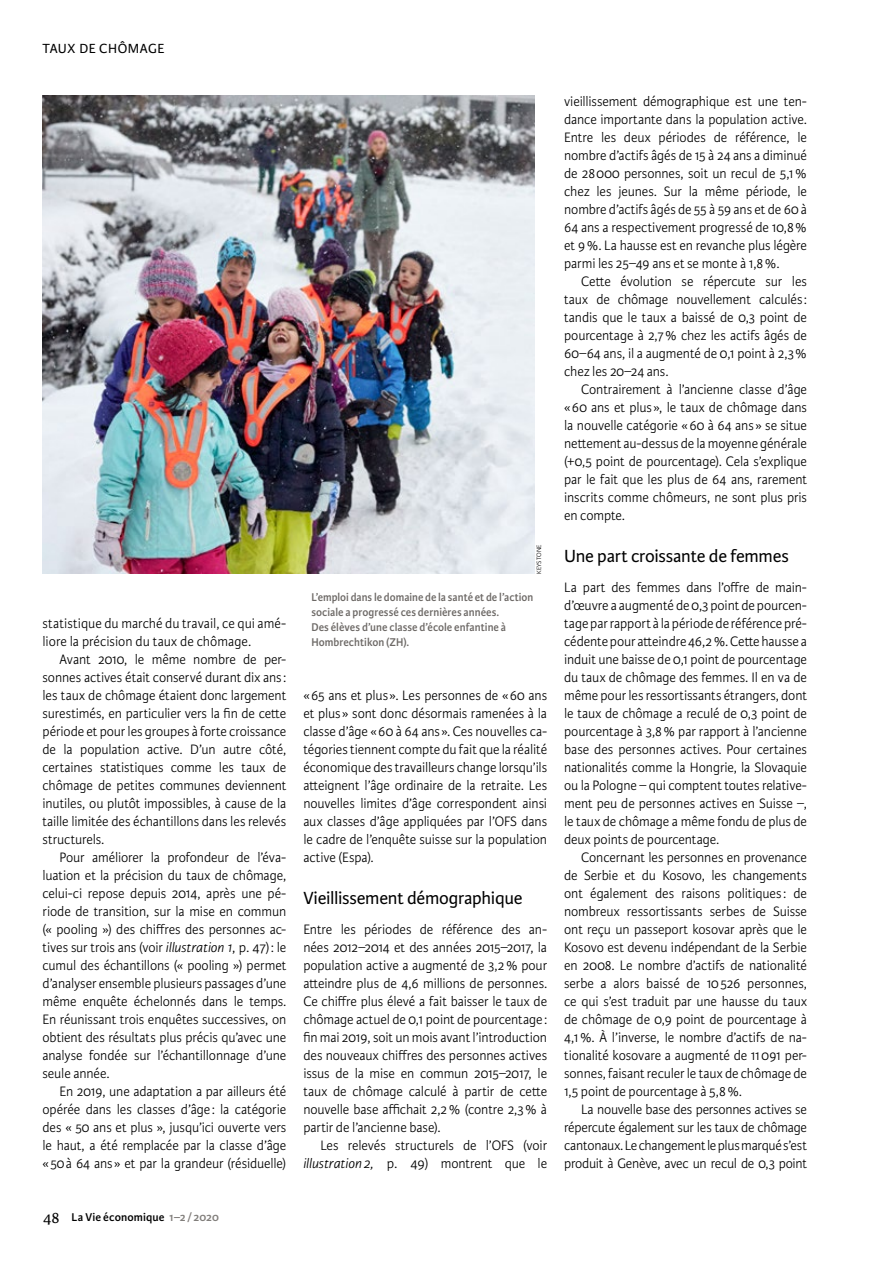
<style>
.page{position:relative;width:893px;height:1263px;background:#fff}
.page>*{position:absolute;margin:0;border:0;box-sizing:border-box;transform-origin:0 0}
.t1{font:18.75px "Karmina Sans";letter-spacing:-.015em;color:#000}
.t2{font:300 14.55px/18px "Karmina Sans";letter-spacing:-.01em;color:#000;text-align:justify;scale:.96 1}
.t3{font:14.1px "Karmina Sans";letter-spacing:.035em;color:#000}
.t4{font:600 12px/15px "Karmina Sans";letter-spacing:.005em;color:#6d6966;scale:.94 1}
.t5{font:600 12px "Karmina Sans";letter-spacing:.01em;color:#000}
.t6{font:300 6.75px "Karmina Sans";letter-spacing:.01em;color:#000}
.s1{font-style:italic}
.s2{font-family:"Karmina";font-weight:400;font-size:16.5px}
.s3{color:#817e7b}
</style>
<div class="page">
<img style="left:43px;top:96px;width:491px;height:478px">
<p class="t3" style="left:43px;top:41px;width:123px">TAUX DE CHÔMAGE</p>
<p class="t2" style="left:43px;top:615px;width:255px">statistique du marché du travail, ce qui amé&shy;liore la précision du taux de chômage.</p>
<p class="t2" style="left:43px;top:651px;width:255px;text-indent:17px">Avant 2010, le même nombre de per&shy;sonnes actives était conservé durant dix ans: les taux de chômage étaient donc largement surestimés, en particulier vers la fin de cette période et pour les groupes à forte croissance de la population active. D’un autre côté, certaines statistiques comme les taux de chômage de petites communes deviennent inutiles, ou plutôt impossibles, à cause de la taille limitée des échantillons dans les relevés structurels.</p>
<p class="t2" style="left:43px;top:849px;width:255px;text-indent:17px">Pour améliorer la profondeur de l’éva&shy;luation et la précision du taux de chômage, celui-ci repose depuis 2014, après une pé&shy;riode de transition, sur la mise en commun (« pooling ») des chiffres des personnes ac&shy;tives sur trois ans (voir <span class="s1">illustration 1</span>, p. 47): le cumul des échantillons (« pooling ») permet d’analyser ensemble plusieurs passages d’une même enquête échelonnés dans le temps.<br>En réunissant trois enquêtes successives, on obtient des résultats plus précis qu’avec une analyse fondée sur l’échantillonnage d’une seule année.</p>
<p class="t2" style="left:43px;top:1083px;width:255px;text-indent:17px">En 2019, une adaptation a par ailleurs été opérée dans les classes d’âge: la catégorie des « 50 ans et plus », jusqu’ici ouverte vers le haut, a été remplacée par la classe d’âge «50à 64 ans» et par la grandeur (résiduelle)</p>
<p class="t5" style="left:43px;top:1210px;width:177px"><span class="s2">48</span> La Vie économique <span class="s3">1–2/2020</span></p>
<p class="t6" style="left:535px;top:574px;width:31px;rotate:-90deg">KEYSTONE</p>
<p class="t4" style="left:311px;top:590px;width:238px">L’emploi dans le domaine de la santé et de l’action sociale a progressé ces dernières années.<br>Des élèves d’une classe d’école enfantine à Hombrechtikon (ZH).</p>
<p class="t2" style="left:303px;top:686px;width:255px">«65 ans et plus». Les personnes de «60 ans et plus» sont donc désormais ramenées à la classe d’âge «60 à 64 ans». Ces nouvelles ca&shy;tégories tiennent compte du fait que la réalité économique des travailleurs change lorsqu’ils atteignent l’âge ordinaire de la retraite. Les nouvelles limites d’âge correspondent ainsi aux classes d’âge appliquées par l’OFS dans le cadre de l’enquête suisse sur la population active (Espa).</p>
<p class="t1" style="left:303px;top:888px;width:221px">Vieillissement démographique</p>
<p class="t2" style="left:303px;top:921px;width:255px">Entre les périodes de référence des an&shy;nées 2012–2014 et des années 2015–2017, la population active a augmenté de 3,2% pour atteindre plus de 4,6 millions de personnes.<br>Ce chiffre plus élevé a fait baisser le taux de chômage actuel de 0,1 point de pourcentage: fin mai 2019, soit un mois avant l’introduction des nouveaux chiffres des personnes actives issus de la mise en commun 2015–2017, le taux de chômage calculé à partir de cette nouvelle base affichait 2,2% (contre 2,3% à partir de l’ancienne base).</p>
<p class="t2" style="left:303px;top:1136px;width:255px;text-align:right">Les relevés structurels de l’OFS (voir <span class="s1">illustration 2,</span> p. 49) montrent que le</p>
<p class="t2" style="left:564px;top:93px;width:255px">vieillissement démographique est une ten&shy;dance importante dans la population active.<br>Entre les deux périodes de référence, le nombre d’actifs âgés de 15 à 24 ans a diminué de 28000 personnes, soit un recul de 5,1% chez les jeunes. Sur la même période, le nombre d’actifs âgés de 55 à 59 ans et de 60 à 64 ans a respectivement progressé de 10,8% et 9%. La hausse est en revanche plus légère parmi les 25–49 ans et se monte à 1,8%.</p>
<p class="t2" style="left:564px;top:273px;width:255px;text-indent:17px">Cette évolution se répercute sur les taux de chômage nouvellement calculés: tandis que le taux a baissé de 0,3 point de pourcentage à 2,7% chez les actifs âgés de 60–64 ans, il a augmenté de 0,1 point à 2,3% chez les 20–24 ans.</p>
<p class="t2" style="left:564px;top:380px;width:255px;text-indent:17px">Contrairement à l’ancienne classe d’âge «60 ans et plus», le taux de chômage dans la nouvelle catégorie «60 à 64 ans» se situe nettement au-dessus de la moyenne générale (+0,5 point de pourcentage). Cela s’explique par le fait que les plus de 64 ans, rarement inscrits comme chômeurs, ne sont plus pris en compte.</p>
<p class="t1" style="left:564px;top:546px;width:226px">Une part croissante de femmes</p>
<p class="t2" style="left:564px;top:579px;width:255px">La part des femmes dans l’offre de main&shy;d’œuvre a augmenté de 0,3 point de pourcen&shy;tage par rapport à la période de référence pré&shy;cédente pour atteindre 46,2%. Cette hausse a induit une baisse de 0,1 point de pourcentage du taux de chômage des femmes. Il en va de même pour les ressortissants étrangers, dont le taux de chômage a reculé de 0,3 point de pourcentage à 3,8% par rapport à l’ancienne base des personnes actives. Pour certaines nationalités comme la Hongrie, la Slovaquie ou la Pologne – qui comptent toutes relative&shy;ment peu de personnes actives en Suisse –, le taux de chômage a même fondu de plus de deux points de pourcentage.</p>
<p class="t2" style="left:564px;top:849px;width:255px;text-indent:17px">Concernant les personnes en provenance de Serbie et du Kosovo, les changements ont également des raisons politiques: de nombreux ressortissants serbes de Suisse ont reçu un passeport kosovar après que le Kosovo est devenu indépendant de la Serbie en 2008. Le nombre d’actifs de nationalité serbe a alors baissé de 10526 personnes, ce qui s’est traduit par une hausse du taux de chômage de 0,9 point de pourcentage à 4,1%. À l’inverse, le nombre d’actifs de na&shy;tionalité kosovare a augmenté de 11091 per&shy;sonnes, faisant reculer le taux de chômage de 1,5 point de pourcentage à 5,8%.</p>
<p class="t2" style="left:564px;top:1101px;width:255px;text-indent:17px">La nouvelle base des personnes actives se répercute également sur les taux de chômage cantonaux. Le changement le plus marqué s’est produit à Genève, avec un recul de 0,3 point</p>
</div>
